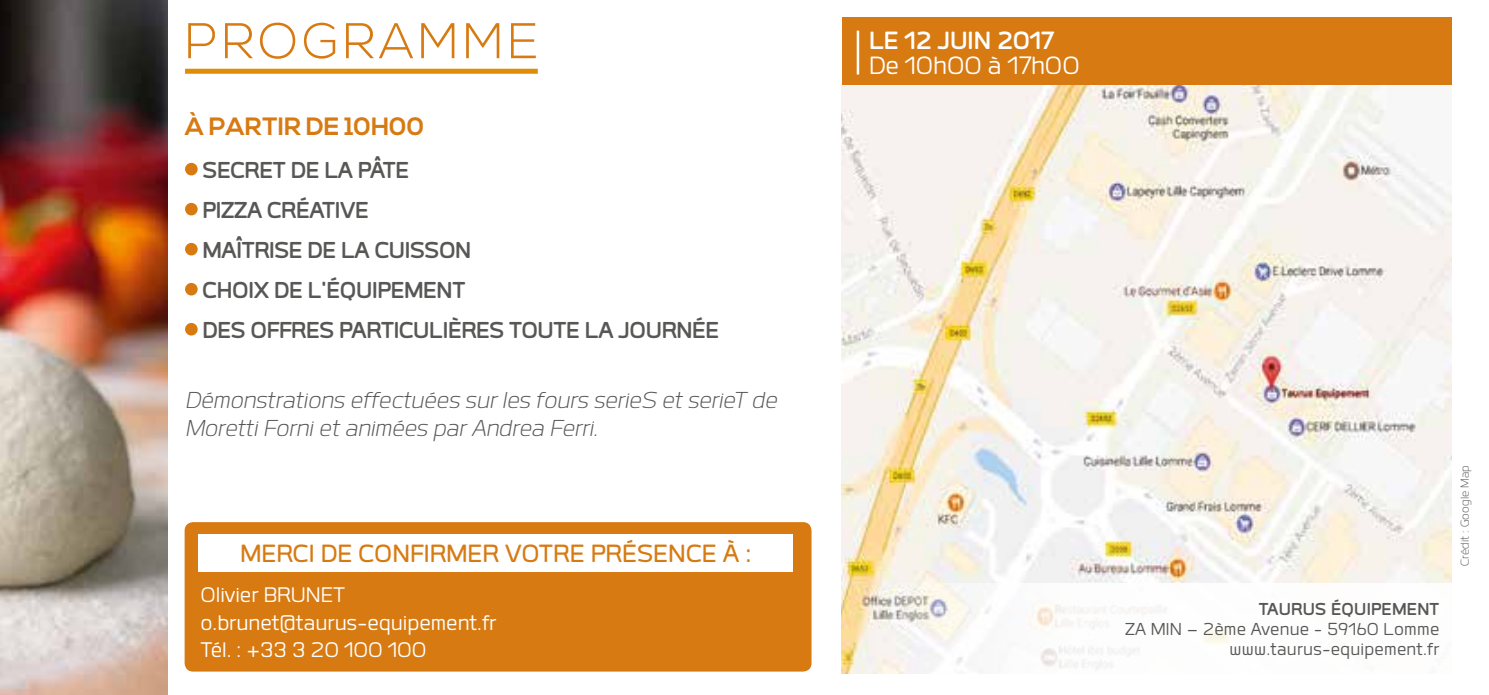
<style>
.page{position:relative;width:1489px;height:695px;background:#fff}
.page>*{position:absolute;margin:0;border:0;box-sizing:border-box;transform-origin:0 0}
.t1{font:300 50px "Nexa";letter-spacing:.08em;color:#d77a12}
.t2{font:500 32.5px "Labrador B";color:#d77a12}
.t3{font:32.5px "Labrador B";color:#fff}
.t4{font:700 32.5px "Labrador B";color:#fff}
.t5{font:700 30px/40px "Labrador B";letter-spacing:-.01em;color:#575756}
.t6{font:italic 300 30px/27.5px "Labrador B";color:#575756}
.t7{font:27.5px/27.5px "Labrador B";color:#fff}
.t8{font:700 25px "Nexa";color:#d77a12}
.t9{font:22.5px/20px "Labrador B";letter-spacing:.01em;color:#575756;text-align:right}
.t10{font:700 22.5px "Labrador B";letter-spacing:.01em;color:#575756}
.t11{font:300 15px "Labrador B";letter-spacing:.01em;color:#575756}
</style>
<div class="page">
<img style="left:0;top:0;width:167px;height:694px">
<div style="left:185px;top:163px;width:13px;height:12px;background:#d77a12;border-radius:50%"></div>
<div style="left:185px;top:203px;width:13px;height:12px;background:#d77a12;border-radius:50%"></div>
<div style="left:185px;top:243px;width:13px;height:12px;background:#d77a12;border-radius:50%"></div>
<div style="left:185px;top:283px;width:13px;height:12px;background:#d77a12;border-radius:50%"></div>
<div style="left:185px;top:323px;width:13px;height:12px;background:#d77a12;border-radius:50%"></div>
<div style="left:185px;top:69px;width:353px;height:5px;background:#e08c06"></div>
<img style="left:842px;top:84px;width:609px;height:589px">
<svg style="left:843px;top:583px;width:608px;height:90px"></svg>
<div style="left:842px;top:17px;width:609px;height:67px;background:#d77a12"></div>
<hr style="left:856px;top:31px;width:3px;height:43px;background:#fff">
<div style="left:185px;top:522px;width:626px;height:149px;background:#d77a12;border-radius:9px"></div>
<div style="left:199px;top:534px;width:593px;height:37px;background:#fff"></div>
<h1 class="t1" style="left:185px;top:12px;width:355px">PROGRAMME</h1>
<p class="t8" style="left:185px;top:112px;width:240px">À PARTIR DE 10H00</p>
<p class="t5" style="left:202px;top:148px;width:518px">SECRET DE LA PÂTE<br>PIZZA CRÉATIVE<br>MAÎTRISE DE LA CUISSON<br>CHOIX DE L'ÉQUIPEMENT<br>DES OFFRES PARTICULIÈRES TOUTE LA JOURNÉE</p>
<p class="t6" style="left:185px;top:386px;width:593px">Démonstrations effectuées sur les fours serieS et serieT de<br>Moretti Forni et animées par Andrea Ferri.</p>
<p class="t2" style="left:240px;top:537px;width:513px">MERCI DE CONFIRMER VOTRE PRÉSENCE À :</p>
<p class="t7" style="left:200px;top:580px;width:297px">Olivier BRUNET o.brunet@taurus-equipement.fr<br>Tél. : +33 3 20 100 100</p>
<p class="t4" style="left:869px;top:24px;width:186px">LE 12 JUIN 2017</p>
<p class="t3" style="left:869px;top:49px;width:212px">De 10h00 à 17h00</p>
<p class="t10" style="left:1258px;top:597px;width:182px">TAURUS ÉQUIPEMENT</p>
<p class="t9" style="left:1124px;top:618px;width:316px">ZA MIN – 2ème Avenue - 59160 Lomme www.taurus-equipement.fr</p>
<p class="t11" style="left:1457px;top:566px;width:102px;rotate:-90deg">Crédit : Google Map</p>
</div>
